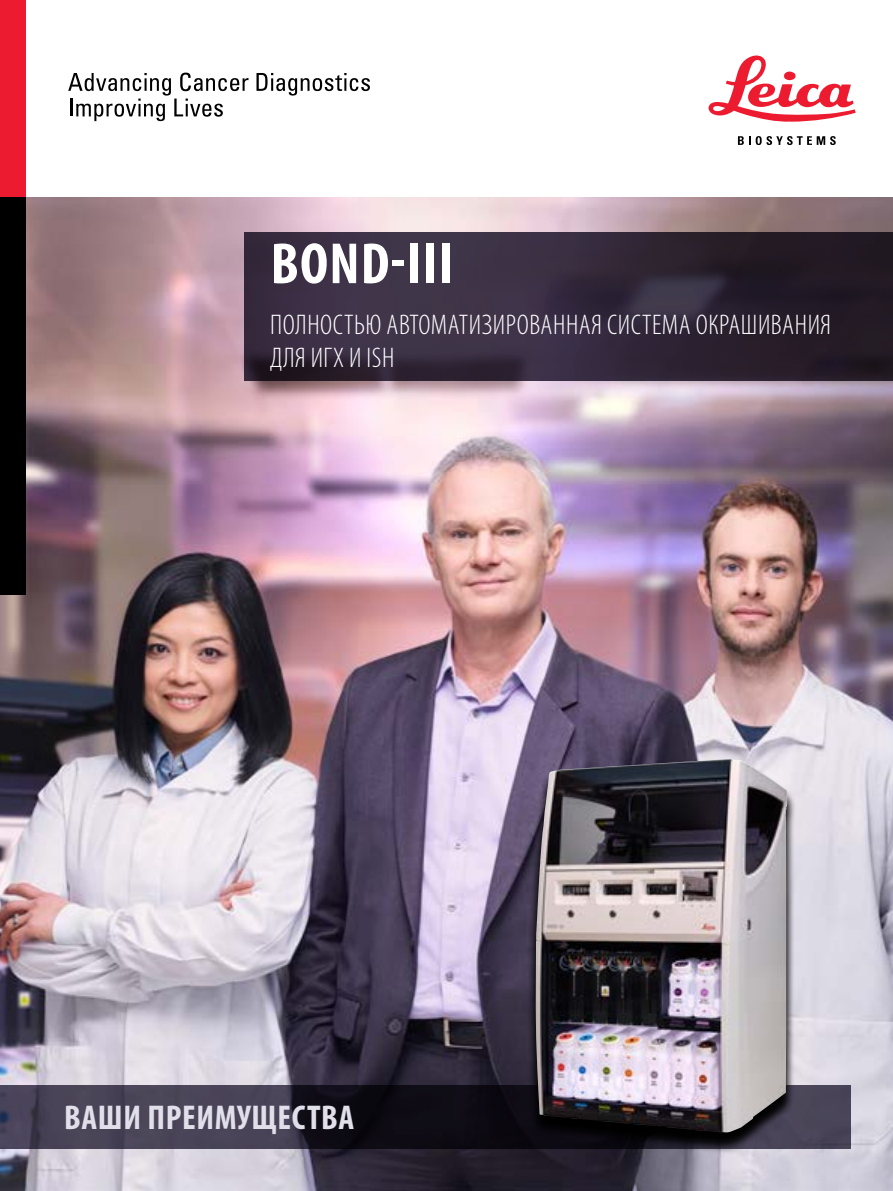
<style>
.page{position:relative;width:893px;height:1191px;background:#fff}
.page>*{position:absolute;margin:0;border:0;box-sizing:border-box;transform-origin:0 0}
.t1{font:700 condensed 58.5px "Myriad Pro";letter-spacing:.02em;color:#fff}
.t2{font:700 condensed 34.5px "Myriad Pro";letter-spacing:.02em;color:#e1e0ea}
.t3{font:300 condensed 28.5px/33.5px "Myriad Pro";letter-spacing:.02em;color:#fff}
</style>
<div class="page">
<img style="left:0;top:198px;width:893px;height:993px">
<svg style="left:244px;top:232px;width:649px;height:149px;background:#322738"></svg>
<svg style="left:0;top:1084px;width:850px;height:64px;background:#322e3d"></svg>
<div style="left:527px;top:763px;width:269px;height:390px;background:#000;opacity:.85"></div>
<img style="left:536px;top:759px;width:251px;height:373px">
<svg style="left:708px;top:55px;width:148px;height:67px"></svg>
<svg style="left:738px;top:136px;width:98px;height:9px"></svg>
<div style="left:0;top:0;width:25px;height:198px;background:#ed1b2f"></div>
<svg style="left:256px;top:73px;width:114px;height:23px"></svg>
<svg style="left:68px;top:73px;width:180px;height:48px"></svg>
<div style="left:0;top:198px;width:25px;height:397px;background:#000"></div>
<h1 class="t1" style="left:271px;top:227px;width:184px">BOND-III</h1>
<p class="t3" style="left:270px;top:307px;width:562px">ПОЛНОСТЬЮ АВТОМАТИЗИРОВАННАЯ СИСТЕМА ОКРАШИВАНИЯ<br>ДЛЯ ИГХ И ISH</p>
<p class="t2" style="left:64px;top:1095px;width:292px">ВАШИ ПРЕИМУЩЕСТВА</p>
</div>
